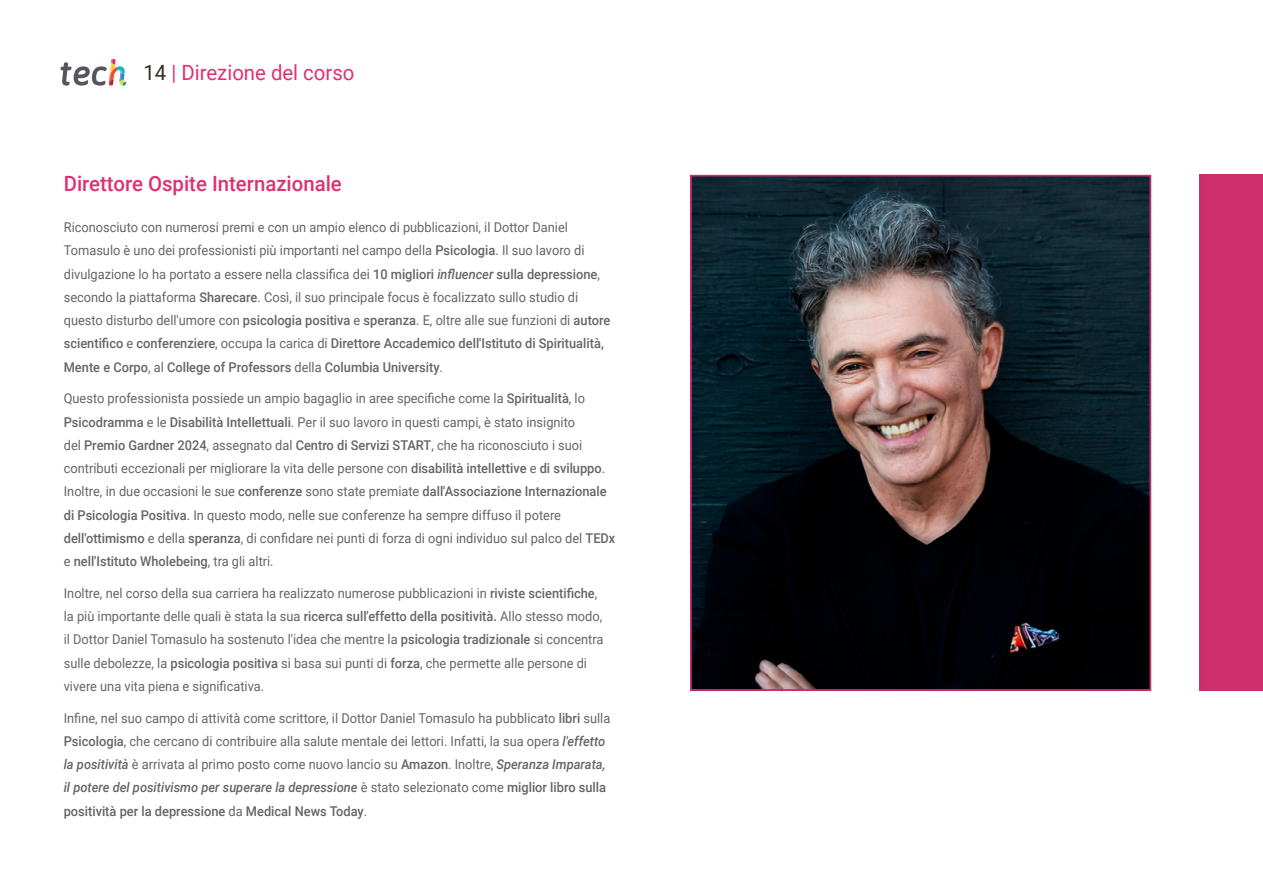
<style>
.page{position:relative;width:1263px;height:893px;background:#fff}
.page>*{position:absolute;margin:0;border:0;box-sizing:border-box;transform-origin:0 0}
.t1{font:500 21px "Roboto";color:#de3173}
.t2{font:21px "Roboto";color:#df3174}
.t3{font:13.5px/23.2px "Roboto";color:#656565;scale:.95 1}
.s1{color:#312e20}
.s2{font-weight:500}
.s3{font-weight:500;font-style:italic}
</style>
<div class="page">
<div style="left:1199px;top:175px;width:64px;height:516px;background:#ce2e6b"></div>
<img style="left:694px;top:179px;width:453px;height:508px">
<div style="left:690px;top:175px;width:461px;height:516px;border:2px solid #ce2e6b"></div>
<svg style="left:61px;top:59px;width:65px;height:27px"></svg>
<h1 class="t2" style="left:144px;top:57px;width:213px"><span class="s1">14</span> | Direzione del corso</h1>
<h1 class="t1" style="left:64px;top:168px;width:280px">Direttore Ospite Internazionale</h1>
<p class="t3" style="left:64px;top:215px;width:577px">Riconosciuto con numerosi premi e con un ampio elenco di pubblicazioni, il Dottor Daniel Tomasulo è uno dei professionisti più importanti nel campo della <span class="s2">Psicologia</span>. Il suo lavoro di divulgazione lo ha portato a essere nella classifica dei <span class="s2">10 migliori</span> <span class="s3">influencer</span> <span class="s2">sulla depressione</span>, secondo la piattaforma <span class="s2">Sharecare</span>. Così, il suo principale focus è focalizzato sullo studio di questo disturbo dell'umore con <span class="s2">psicologia positiva</span> e <span class="s2">speranza</span>. E, oltre alle sue funzioni di <span class="s2">autore scientifico</span> e <span class="s2">conferenziere</span>, occupa la carica di <span class="s2">Direttore Accademico dell'Istituto di Spiritualità, Mente e Corpo</span>, al <span class="s2">College of Professors</span> della <span class="s2">Columbia University</span>.</p>
<p class="t3" style="left:64px;top:386px;width:582px">Questo professionista possiede un ampio bagaglio in aree specifiche come la <span class="s2">Spiritualità</span>, lo <span class="s2">Psicodramma</span> e le <span class="s2">Disabilità Intellettuali</span>. Per il suo lavoro in questi campi, è stato insignito<br>del <span class="s2">Premio Gardner 2024</span>, assegnato dal <span class="s2">Centro di Servizi START</span>, che ha riconosciuto i suoi contributi eccezionali per migliorare la vita delle persone con <span class="s2">disabilità intellettive</span> e <span class="s2">di sviluppo</span>.<br>Inoltre, in due occasioni le sue <span class="s2">conferenze</span> sono state premiate <span class="s2">dall'Associazione Internazionale di Psicologia Positiva</span>. In questo modo, nelle sue conferenze ha sempre diffuso il potere <span class="s2">dell'ottimismo</span> e della <span class="s2">speranza</span>, di confidare nei punti di forza di ogni individuo sul palco del <span class="s2">TEDx </span>e <span class="s2">nell'Istituto Wholebeing</span>, tra gli altri.</p>
<p class="t3" style="left:64px;top:581px;width:570px">Inoltre, nel corso della sua carriera ha realizzato numerose pubblicazioni in <span class="s2">riviste scientifiche</span>, la più importante delle quali è stata la sua <span class="s2">ricerca sull'effetto della positività.</span> Allo stesso modo, il Dottor Daniel Tomasulo ha sostenuto l'idea che mentre la <span class="s2">psicologia tradizionale</span> si concentra sulle debolezze, la <span class="s2">psicologia positiva</span> si basa sui punti di <span class="s2">forza</span>, che permette alle persone di vivere una vita piena e significativa.</p>
<p class="t3" style="left:64px;top:706px;width:577px">Infine, nel suo campo di attività come scrittore, il Dottor Daniel Tomasulo ha pubblicato <span class="s2">libri</span> sulla <span class="s2">Psicologia</span>, che cercano di contribuire alla salute mentale dei lettori. Infatti, la sua opera <span class="s3">l'effetto la positività</span> è arrivata al primo posto come nuovo lancio su <span class="s2">Amazon</span>. Inoltre, <span class="s3">Speranza Imparata, il potere del positivismo per superare la depressione</span> è stato selezionato come <span class="s2">miglior libro sulla positività per la depressione</span> da <span class="s2">Medical News Today</span>.</p>
</div>
